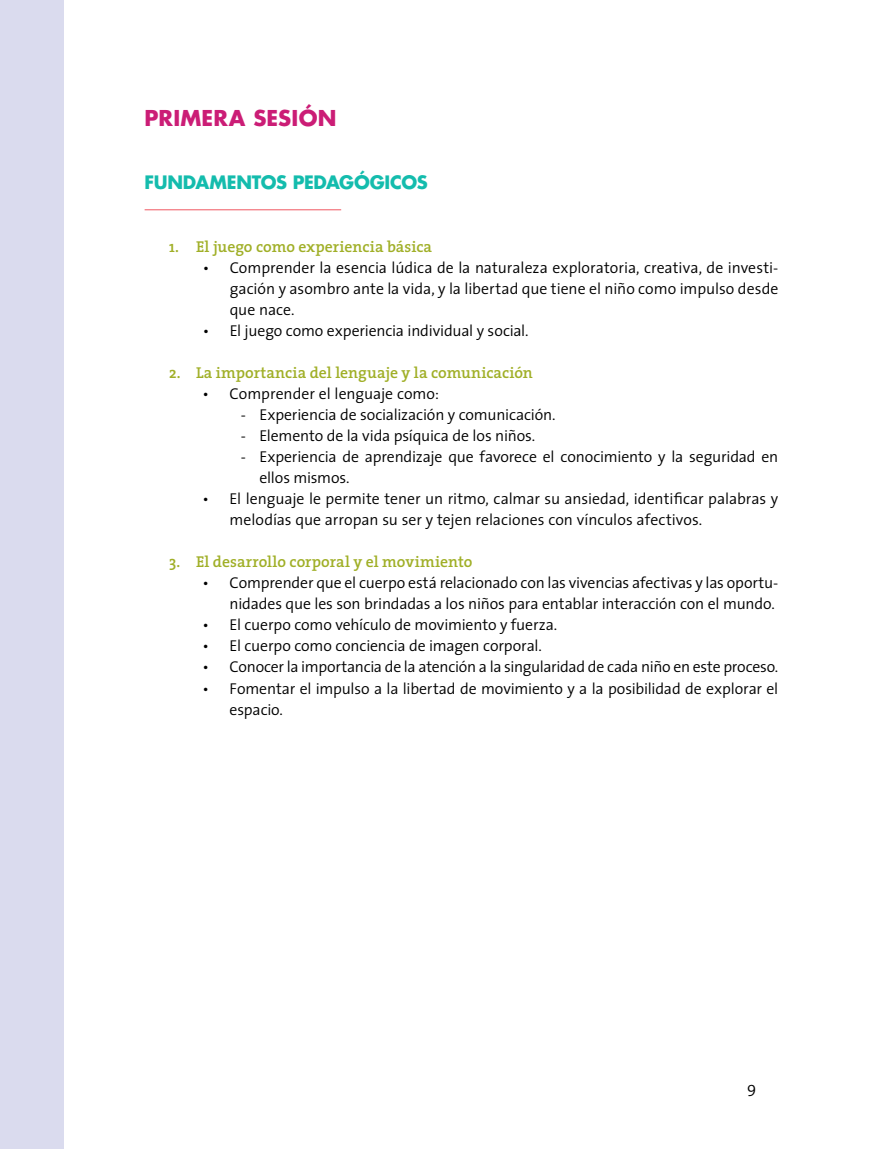
<style>
.page{position:relative;width:872px;height:1149px;background:#fff}
.page>*{position:absolute;margin:0;border:0;box-sizing:border-box;transform-origin:0 0}
.t1{font:700 21.3px "Futura Std";letter-spacing:.01em;color:#cb1d76}
.t2{font:700 18px "Futura Std";letter-spacing:-.015em;color:#14bcad}
.t3{font:300 15.75px/21px "The Sans";letter-spacing:-.01em;color:#000}
.t4{font:600 15.75px "The Serif";color:#a0af27}
</style>
<div class="page">
<div style="left:0;top:0;width:63px;height:1148px;background:#dadbee"></div>
<hr style="left:145px;top:209px;width:196px;height:1px;background:#f05861">
<h1 class="t1" style="left:145px;top:104px;width:193px">PRIMERA SESIÓN</h1>
<p class="t2" style="left:145px;top:170px;width:284px">FUNDAMENTOS PEDAGÓGICOS</p>
<p class="t4" style="left:169px;top:234px;width:264px">1. El juego como experiencia básica</p>
<p class="t3" style="left:230px;top:257px;width:550px;text-align:justify;text-indent:-27px">• Comprender la esencia lúdica de la naturaleza exploratoria, creativa, de investi&shy;gación y asombro ante la vida, y la libertad que tiene el niño como impulso desde que nace.</p>
<p class="t3" style="left:203px;top:320px;width:327px">• El juego como experiencia individual y social.</p>
<p class="t4" style="left:169px;top:360px;width:365px">2. La importancia del lenguaje y la comunicación</p>
<p class="t3" style="left:203px;top:383px;width:238px">• Comprender el lenguaje como:</p>
<p class="t3" style="left:241px;top:404px;width:316px">- Experiencia de socialización y comunicación.</p>
<p class="t3" style="left:241px;top:425px;width:296px">- Elemento de la vida psíquica de los niños.</p>
<p class="t3" style="left:259px;top:446px;width:520px;text-indent:-18px">- Experiencia de aprendizaje que favorece el conocimiento y la seguridad en ellos mismos.</p>
<p class="t3" style="left:230px;top:488px;width:550px;text-indent:-27px">• El lenguaje le permite tener un ritmo, calmar su ansiedad, identificar palabras y melodías que arropan su ser y tejen relaciones con vínculos afectivos.</p>
<p class="t4" style="left:169px;top:548px;width:305px">3. El desarrollo corporal y el movimiento</p>
<p class="t3" style="left:203px;top:572px;width:577px;text-align:right">• Comprender que el cuerpo está relacionado con las vivencias afectivas y las oportu&shy;nidades que les son brindadas a los niños para entablar interacción con el mundo.</p>
<p class="t3" style="left:203px;top:614px;width:356px">• El cuerpo como vehículo de movimiento y fuerza.</p>
<p class="t3" style="left:203px;top:635px;width:341px">• El cuerpo como conciencia de imagen corporal.</p>
<p class="t3" style="left:203px;top:656px;width:577px">• Conocer la importancia de la atención a la singularidad de cada niño en este proceso.</p>
<p class="t3" style="left:230px;top:677px;width:550px;text-indent:-27px">• Fomentar el impulso a la libertad de movimiento y a la posibilidad de explorar el espacio.</p>
<p class="t3" style="left:747px;top:1076px;width:11px">9</p>
</div>
